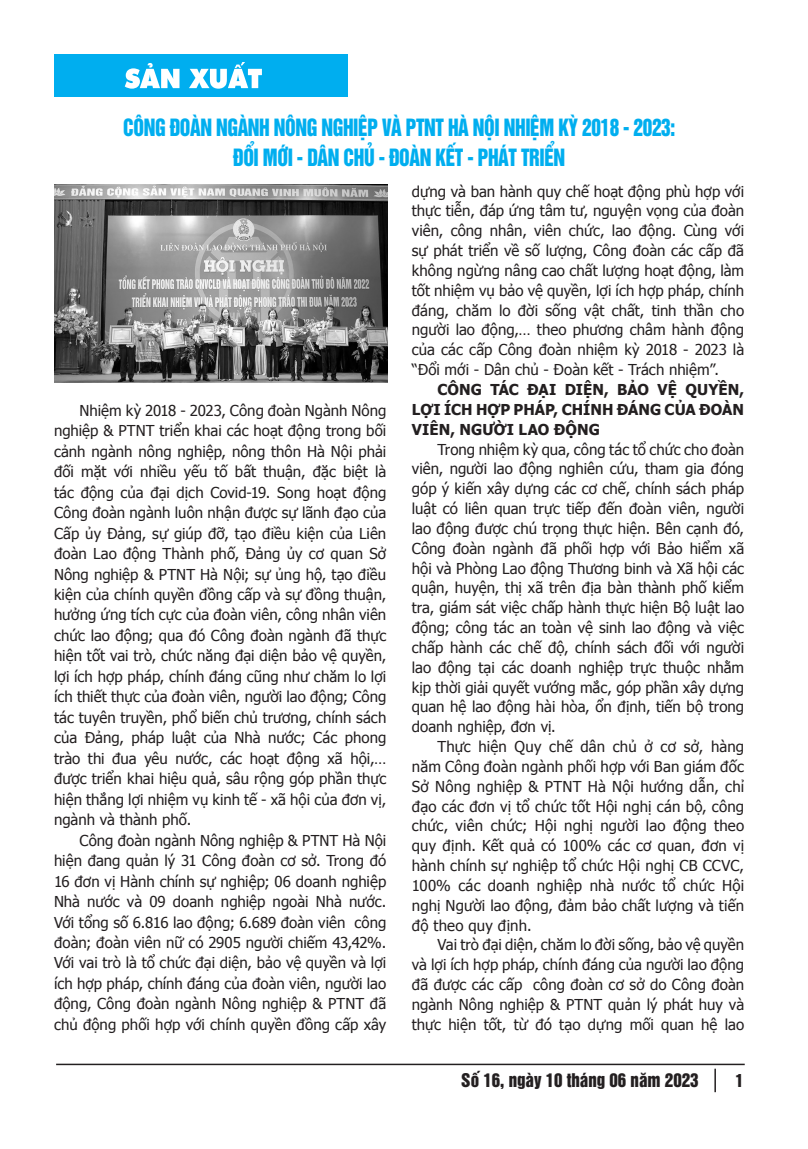
<style>
.page{position:relative;width:808px;height:1149px;background:#fff}
.page>*{position:absolute;margin:0;border:0;box-sizing:border-box;transform-origin:0 0}
.t1{font:21.75px "UTM Helvet Ins";letter-spacing:-.02em;color:#00aeef;scale:.88 1}
.t2{font:17.25px "UTM Helvet Ins";color:#231f20}
.t3{font:16.5px "UTM Helvet Ins";color:#231f20}
.TAC_GIA{font:15px/19.8px "Tahoma";color:#231f20;text-align:justify}
.TAC_GIA-2{font:700 15px/19.8px "Tahoma";letter-spacing:.005em;color:#231f20;text-align:justify}
</style>
<div class="page">
<hr style="left:56px;top:1063px;width:689px;height:1px;background:#231f20">
<hr style="left:714px;top:1068px;width:2px;height:23px;background:#231f20">
<div style="left:54px;top:54px;width:294px;height:43px;background:#00aeef"></div>
<svg style="left:125px;top:62px;width:137px;height:27px"></svg>
<img style="left:55px;top:185px;width:332px;height:197px">
<p class="t1" style="left:123px;top:110px;width:629px">CÔNG ĐOÀN NGÀNH NÔNG NGHIỆP VÀ PTNT HÀ NỘI NHIỆM KỲ 2018 - 2023:</p>
<p class="t1" style="left:233px;top:140px;width:379px">ĐỔI MỚI - DÂN CHỦ - ĐOÀN KẾT - PHÁT TRIỂN</p>
<p class="TAC_GIA" style="left:54px;top:399px;width:334px;line-height:20.4px;text-indent:26px">Nhiệm kỳ 2018 - 2023, Công đoàn Ngành Nông nghiệp &amp; PTNT triển khai các hoạt động trong bối cảnh ngành nông nghiệp, nông thôn Hà Nội phải đối mặt với nhiều yếu tố bất thuận, đặc biệt là tác động của đại dịch Covid-19. Song hoạt động Công đoàn ngành luôn nhận được sự lãnh đạo của Cấp ủy Đảng, sự giúp đỡ, tạo điều kiện của Liên đoàn Lao động Thành phố, Đảng ủy cơ quan Sở Nông nghiệp &amp; PTNT Hà Nội; sự ủng hộ, tạo điều kiện của chính quyền đồng cấp và sự đồng thuận, hưởng ứng tích cực của đoàn viên, công nhân viên chức lao động; qua đó Công đoàn ngành đã thực hiện tốt vai trò, chức năng đại diện bảo vệ quyền, lợi ích hợp pháp, chính đáng cũng như chăm lo lợi ích thiết thực của đoàn viên, người lao động; Công tác tuyên truyền, phổ biến chủ trương, chính sách của Đảng, pháp luật của Nhà nước; Các phong trào thi đua yêu nước, các hoạt động xã hội,… được triển khai hiệu quả, sâu rộng góp phần thực hiện thắng lợi nhiệm vụ kinh tế - xã hội của đơn vị, ngành và thành phố.</p>
<p class="TAC_GIA" style="left:54px;top:829px;width:334px;line-height:20.4px;text-indent:26px">Công đoàn ngành Nông nghiệp &amp; PTNT Hà Nội hiện đang quản lý 31 Công đoàn cơ sở. Trong đó 16 đơn vị Hành chính sự nghiệp; 06 doanh nghiệp Nhà nước và 09 doanh nghiệp ngoài Nhà nước.<br>Với tổng số 6.816 lao động; 6.689 đoàn viên công đoàn; đoàn viên nữ có 2905 người chiếm 43,42%.<br>Với vai trò là tổ chức đại diện, bảo vệ quyền và lợi ích hợp pháp, chính đáng của đoàn viên, người lao động, Công đoàn ngành Nông nghiệp &amp; PTNT đã chủ động phối hợp với chính quyền đồng cấp xây</p>
<p class="TAC_GIA" style="left:412px;top:180px;width:334px">dựng và ban hành quy chế hoạt động phù hợp với thực tiễn, đáp ứng tâm tư, nguyện vọng của đoàn viên, công nhân, viên chức, lao động. Cùng với sự phát triển về số lượng, Công đoàn các cấp đã không ngừng nâng cao chất lượng hoạt động, làm tốt nhiệm vụ bảo vệ quyền, lợi ích hợp pháp, chính đáng, chăm lo đời sống vật chất, tinh thần cho người lao động,… theo phương châm hành động của các cấp Công đoàn nhiệm kỳ 2018 - 2023 là “Đổi mới - Dân chủ - Đoàn kết - Trách nhiệm”.</p>
<p class="TAC_GIA-2" style="left:412px;top:378px;width:334px;text-indent:26px">CÔNG TÁC ĐẠI DIỆN, BẢO VỆ QUYỀN, LỢI ÍCH HỢP PHÁP, CHÍNH ĐÁNG CỦA ĐOÀN VIÊN, NGƯỜI LAO ĐỘNG</p>
<p class="TAC_GIA" style="left:412px;top:438px;width:334px;text-indent:26px">Trong nhiệm kỳ qua, công tác tổ chức cho đoàn viên, người lao động nghiên cứu, tham gia đóng góp ý kiến xây dựng các cơ chế, chính sách pháp luật có liên quan trực tiếp đến đoàn viên, người lao động được chú trọng thực hiện. Bên cạnh đó, Công đoàn ngành đã phối hợp với Bảo hiểm xã hội và Phòng Lao động Thương binh và Xã hội các quận, huyện, thị xã trên địa bàn thành phố kiểm tra, giám sát việc chấp hành thực hiện Bộ luật lao động; công tác an toàn vệ sinh lao động và việc chấp hành các chế độ, chính sách đối với người lao động tại các doanh nghiệp trực thuộc nhằm kịp thời giải quyết vướng mắc, góp phần xây dựng quan hệ lao động hài hòa, ổn định, tiến bộ trong doanh nghiệp, đơn vị.</p>
<p class="TAC_GIA" style="left:412px;top:735px;width:334px;text-indent:26px">Thực hiện Quy chế dân chủ ở cơ sở, hàng năm Công đoàn ngành phối hợp với Ban giám đốc Sở Nông nghiệp &amp; PTNT Hà Nội hướng dẫn, chỉ đạo các đơn vị tổ chức tốt Hội nghị cá n bộ, công chức, viên chức; Hội nghị người lao động theo quy định. Kết quả có 100% các cơ quan, đơn vị hành chính sự nghiệp tổ chức Hội nghị CB CCVC, 100% các doanh nghiệp nhà nước tổ chức Hội nghị Người lao động, đảm bảo chất lượng và tiến độ theo quy định.</p>
<p class="TAC_GIA" style="left:412px;top:934px;width:334px;text-indent:26px">Vai trò đại diện, chăm lo đời sống, bảo vệ quyền và lợi ích hợp pháp, chính đáng của người lao động đã được các cấp công đoàn cơ sở do Công đoàn ngành Nông nghiệp &amp; PTNT quản lý phát huy và thực hiện tốt, từ đó tạo dựng mối quan hệ lao</p>
<p class="t2" style="left:461px;top:1065px;width:239px">Số 16, ngày 10 tháng 06 năm 2023</p>
<p class="t3" style="left:735px;top:1066px;width:10px">1</p>
</div>
